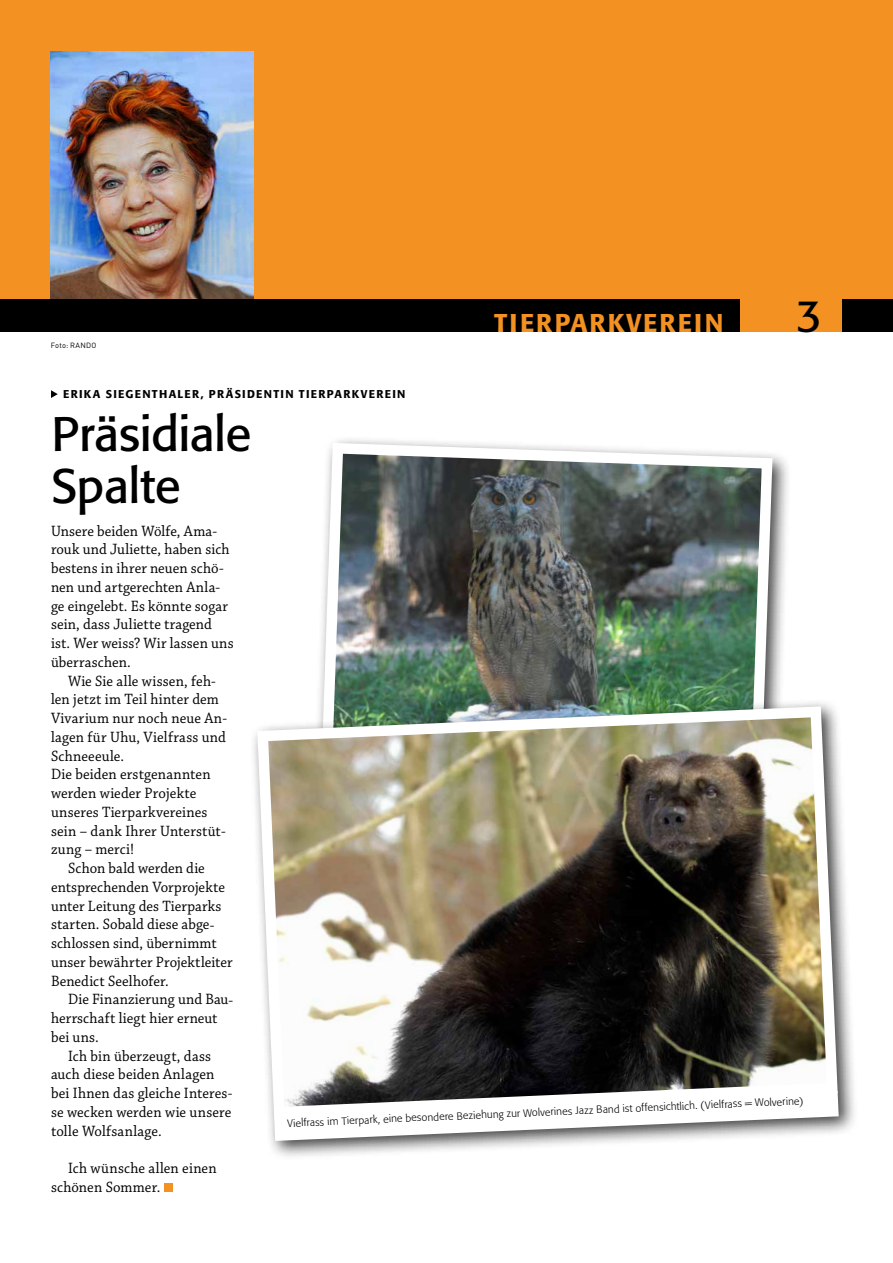
<style>
.page{position:relative;width:893px;height:1263px;background:#fff}
.page>*{position:absolute;margin:0;border:0;box-sizing:border-box;transform-origin:0 0}
.t1{font:48px/52.5px "Formata";letter-spacing:-.01em;color:#000}
.t2{font:44.7px "Formata";color:#000}
.t3{font:500 25.5px "Formata";letter-spacing:.075em;color:#f39222}
.t4{font:15.75px/18.8px "Chaparral Pro";letter-spacing:.01em;color:#000;scale:.94 1}
.t5{font:500 11.25px "Formata";letter-spacing:.115em;color:#000}
.t6{font:300 10.5px "Formata";color:#000}
.t7{font:7.5px "DIN";letter-spacing:.025em;color:#000}
</style>
<div class="page">
<div style="left:0;top:0;width:893px;height:332px;background:#f39222"></div>
<svg style="left:51px;top:390px;width:7px;height:8px"></svg>
<img style="left:51px;top:51px;width:202px;height:248px">
<div style="left:842px;top:299px;width:51px;height:33px;background:#000"></div>
<div style="left:164px;top:1183px;width:8px;height:9px;background:#f39222"></div>
<div style="left:0;top:299px;width:740px;height:33px;background:#000"></div>
<div style="left:315px;top:435px;width:477px;height:339px;background:#000;opacity:.75"></div>
<img style="left:317px;top:437px;width:461px;height:262px">
<div style="left:249px;top:699px;width:610px;height:462px;background:#000;opacity:.75"></div>
<img style="left:252px;top:701px;width:591px;height:422px">
<svg style="left:274px;top:1091px;width:565px;height:50px"></svg>
<p class="t7" style="left:51px;top:341px;width:47px">Foto: RANDO</p>
<p class="t5" style="left:63px;top:387px;width:344px">ERIKA SIEGENTHALER, PRÄSIDENTIN TIERPARKVEREIN</p>
<h1 class="t1" style="left:51px;top:407px;width:202px">Präsidiale<br>Spalte</h1>
<h3 class="t3" style="left:494px;top:307px;width:231px">TIERPARKVEREIN</h3>
<h2 class="t2" style="left:796px;top:289px;width:28px">3</h2>
<p class="t4" style="left:51px;top:522px;width:196px">Unsere beiden Wölfe, Ama&shy;rouk und Juliette, haben sich bestens in ihrer neuen schö&shy;nen und artgerechten Anla&shy;ge eingelebt. Es könnte sogar sein, dass Juliette tragend ist. Wer weiss? Wir lassen uns überraschen.</p>
<p class="t4" style="left:51px;top:672px;width:189px;text-indent:17px">Wie Sie alle wissen, feh&shy;len jetzt im Teil hinter dem<br>Vivarium nur noch neue An&shy;lagen für Uhu, Vielfrass und<br>Schneeeule.<br>Die beiden erstgenannten werden wieder Projekte unseres Tierparkvereines sein – dank Ihrer Unterstüt&shy;zung – merci!</p>
<p class="t4" style="left:51px;top:859px;width:195px;text-indent:17px">Schon bald werden die entsprechenden Vorprojekte unter Leitung des Tierparks starten. Sobald diese abge&shy;schlossen sind, übernimmt unser bewährter Projektleiter<br>Benedict Seelhofer.</p>
<p class="t4" style="left:51px;top:991px;width:195px;text-indent:17px">Die Finanzierung und Bau&shy;herrschaft liegt hier erneut bei uns.</p>
<p class="t4" style="left:51px;top:1047px;width:195px;text-indent:17px">Ich bin überzeugt, dass auch diese beiden Anlagen bei Ihnen das gleiche Interes&shy;se wecken werden wie unsere tolle Wolfsanlage.</p>
<p class="t4" style="left:51px;top:1159px;width:178px;text-indent:17px">Ich wünsche allen einen schönen Sommer.</p>
<p class="t6" style="left:287px;top:1115px;width:518px;rotate:-2deg">Vielfrass im Tierpark, eine besondere Beziehung zur Wolverines Jazz Band ist offensichtlich. (Vielfrass = Wolverine)</p>
</div>
